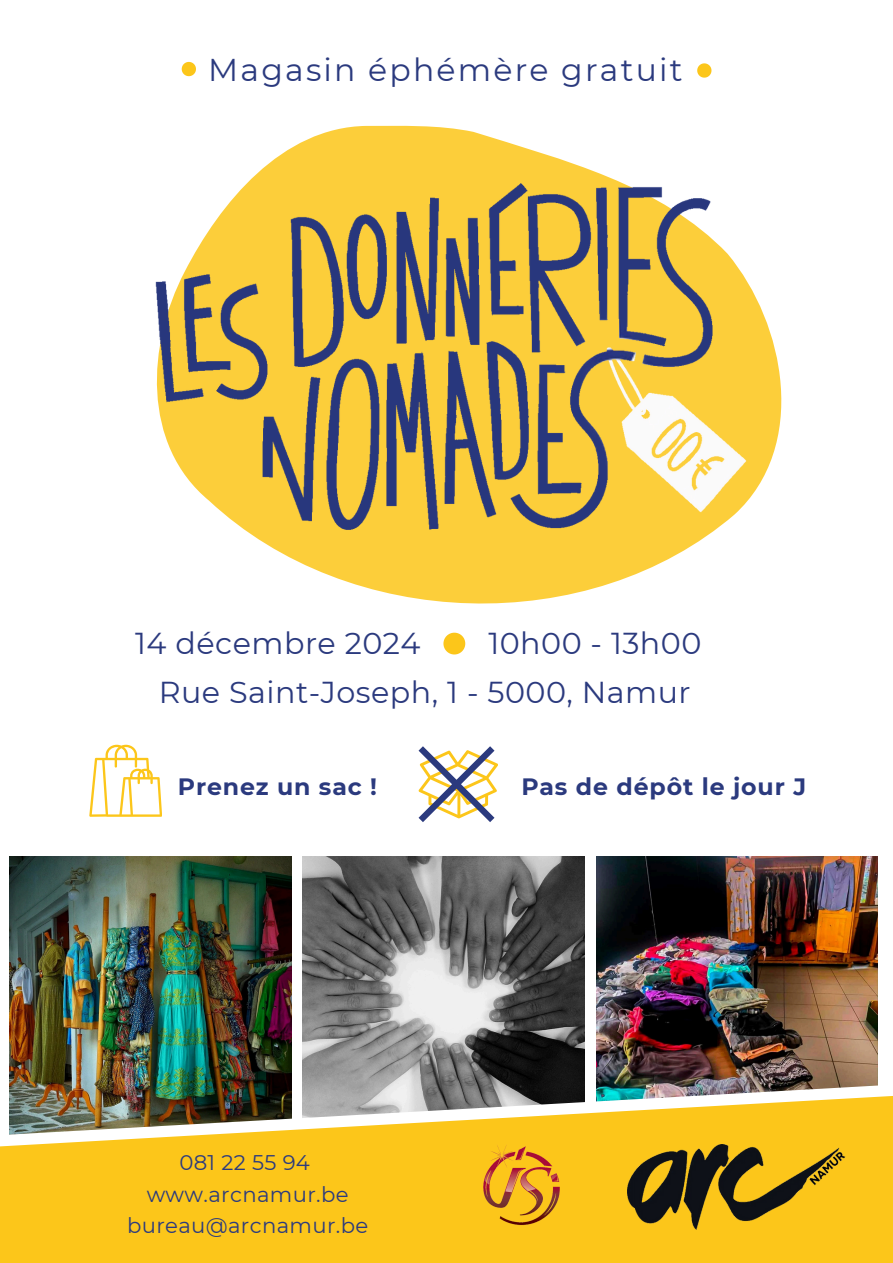
<style>
.page{position:relative;width:893px;height:1263px;background:#fff}
.page>*{position:absolute;margin:0;border:0;box-sizing:border-box;transform-origin:0 0}
.t1{font:31.5px "Montserrat";letter-spacing:.07em;color:#2b3a7e}
.t2{font:30.22px "Montserrat";letter-spacing:.015em;color:#2b3a7e}
.t3{font:700 23.62px "Montserrat";letter-spacing:.035em;color:#2b3a7e}
.t4{font:21.23px/31.2px "Montserrat";letter-spacing:.015em;color:#2b3a7e;text-align:center}
</style>
<div class="page">
<img style="left:303px;top:857px;width:282px;height:188px">
<img style="left:596px;top:857px;width:282px;height:188px">
<img style="left:10px;top:857px;width:282px;height:188px">
<div style="left:0;top:1158px;width:893px;height:105px;background:#fcc61a"></div>
<img style="left:155px;top:125px;width:627px;height:479px">
<svg style="left:181px;top:61px;width:15px;height:16px"></svg>
<svg style="left:697px;top:63px;width:15px;height:15px"></svg>
<svg style="left:418px;top:746px;width:80px;height:76px"></svg>
<img style="left:0;top:1045px;width:893px;height:113px">
<svg style="left:89px;top:745px;width:73px;height:72px"></svg>
<svg style="left:443px;top:632px;width:23px;height:23px"></svg>
<img style="left:627px;top:1145px;width:220px;height:84px">
<img style="left:478px;top:1145px;width:86px;height:85px">
<p class="t1" style="left:208px;top:51px;width:476px">Magasin éphémère gratuit</p>
<h1 class="t2" style="left:135px;top:625px;width:287px">14 décembre 2024</h1>
<h1 class="t2" style="left:488px;top:625px;width:215px">10h00 - 13h00</h1>
<p class="t2" style="left:159px;top:674px;width:533px">Rue Saint-Joseph, 1 - 5000, Namur</p>
<h1 class="t3" style="left:178px;top:772px;width:201px">Prenez un sac !</h1>
<p class="t3" style="left:521px;top:772px;width:286px">Pas de dépôt le jour J</p>
<h2 class="t4" style="left:179px;top:1147px;width:132px">081 22 55 94</h2>
<h2 class="t4" style="left:127px;top:1178px;width:243px">www.arcnamur.be bureau@arcnamur.be</h2>
</div>
